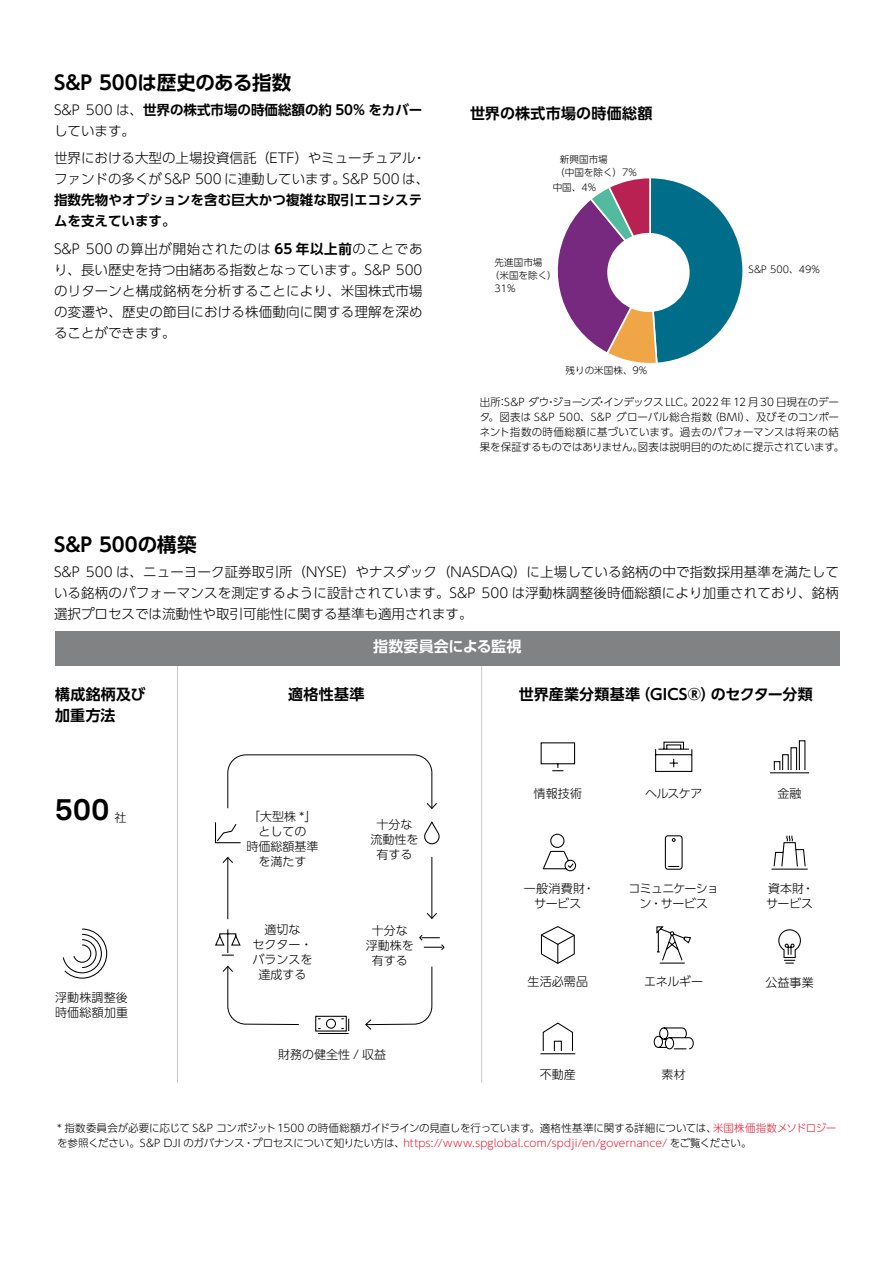
<style>
.page{position:relative;width:893px;height:1263px;background:#fff}
.page>*{position:absolute;margin:0;border:0;box-sizing:border-box;transform-origin:0 0}
.t1{font:700 30px "Akkurat LL";color:#000}
.t2{font:700 19.5px "UD Shin Go Pro De";letter-spacing:-.005em;color:#000}
.t3{font:700 15px/21px "UD Shin Go Pro De";letter-spacing:.015em;color:#000}
.t4{font:700 15px "UD Shin Go Pro De";color:#fff}
.t5{font:300 13.5px/21px "UD Shin Go Pro";color:#000;text-align:justify}
.t6{font:700 13.5px/21px "UD Shin Go Pro De";letter-spacing:.01em;color:#000}
.t7{font:700 13.5px "Akkurat LL";color:#000100}
.t8{font:300 12px/15px "UD Shin Go Pro";color:#000;text-align:center}
.t9{font:300 12px/15px "UD Shin Go Pro";letter-spacing:-.055em;color:#000;text-align:center}
.t10{font:300 10.5px/15px "UD Shin Go Pro";letter-spacing:-.005em;color:#000}
.t11{font:300 9.6px/12.8px "UD Shin Go Pro";color:#000100}
.s1{font-family:"UD Shin Go Pro";font-weight:300}
.s2{font-family:"UD Shin Go Pro De";font-weight:700}
.s3{color:#ed1a2e}
</style>
<div class="page">
<hr style="left:177px;top:665px;width:1px;height:418px;background:#c6c8ca">
<hr style="left:481px;top:665px;width:1px;height:418px;background:#c6c8ca">
<svg style="left:227px;top:754px;width:210px;height:55px"></svg>
<hr style="left:227px;top:857px;width:1px;height:62px;background:#000">
<svg style="left:222px;top:856px;width:11px;height:8px"></svg>
<hr style="left:431px;top:857px;width:1px;height:61px;background:#000">
<svg style="left:426px;top:912px;width:11px;height:7px"></svg>
<svg style="left:222px;top:965px;width:77px;height:60px"></svg>
<svg style="left:365px;top:966px;width:68px;height:64px"></svg>
<svg style="left:215px;top:822px;width:26px;height:22px"></svg>
<svg style="left:215px;top:929px;width:26px;height:27px"></svg>
<svg style="left:419px;top:934px;width:26px;height:16px"></svg>
<svg style="left:424px;top:821px;width:16px;height:24px"></svg>
<svg style="left:315px;top:1015px;width:35px;height:19px"></svg>
<svg style="left:770px;top:740px;width:40px;height:34px"></svg>
<svg style="left:540px;top:742px;width:36px;height:30px"></svg>
<svg style="left:664px;top:835px;width:19px;height:35px"></svg>
<svg style="left:778px;top:929px;width:23px;height:35px"></svg>
<svg style="left:655px;top:741px;width:38px;height:31px"></svg>
<svg style="left:771px;top:835px;width:37px;height:35px"></svg>
<svg style="left:542px;top:833px;width:35px;height:39px"></svg>
<svg style="left:656px;top:926px;width:35px;height:38px"></svg>
<svg style="left:540px;top:926px;width:35px;height:38px"></svg>
<svg style="left:540px;top:1022px;width:36px;height:33px"></svg>
<svg style="left:653px;top:1027px;width:41px;height:23px"></svg>
<svg style="left:62px;top:928px;width:46px;height:51px"></svg>
<div style="left:55px;top:631px;width:784px;height:34px;background:#808284"></div>
<svg style="left:557px;top:178px;width:186px;height:185px"></svg>
<div style="left:607px;top:233px;width:83px;height:79px;background:#fff;border-radius:50%"></div>
<h2 class="t2" style="left:54px;top:67px;width:239px">S&amp;P 500は歴史のある指数</h2>
<p class="t6" style="left:54px;top:99px;width:370px"><span class="s1">S&amp;P 500 は、</span>世界の株式市場の時価総額の約 50% をカバー</p>
<p class="t5" style="left:54px;top:117px;width:373px;line-height:27.5px">しています。<br>世界における大型の上場投資信託（ETF）やミューチュアル・</p>
<p class="t5" style="left:54px;top:168px;width:377px">ファンドの多くが S&amp;P 500 に連動しています。S&amp;P 500 は、</p>
<p class="t6" style="left:54px;top:189px;width:370px">指数先物やオプションを含む巨大かつ複雑な取引エコシステムを支えています。</p>
<p class="t5" style="left:54px;top:238px;width:370px">S&amp;P 500 の算出が開始されたのは <span class="s2">65 年以上前</span>のことであり、長い歴史を持つ由緒ある指数となっています。S&amp;P 500のリターンと構成銘柄を分析することにより、米国株式市場の変遷や、歴史の節目における株価動向に関する理解を深めることができます。</p>
<p class="t3" style="left:470px;top:102px;width:184px">世界の株式市場の時価総額</p>
<p class="t7" style="left:472px;top:111px;width:228px">Global Equity Market Capitalization</p>
<p class="t11" style="left:555px;top:152px;width:83px;text-indent:5px">新興国市場<br>（中国を除く）7%</p>
<p class="t11" style="left:553px;top:181px;width:45px">中国、4%</p>
<p class="t11" style="left:495px;top:256px;width:49px">先進国市場</p>
<p class="t11" style="left:490px;top:269px;width:68px">（米国を除く）</p>
<p class="t11" style="left:495px;top:281px;width:23px">31%</p>
<p class="t11" style="left:566px;top:364px;width:83px">残りの米国株、9%</p>
<p class="t11" style="left:749px;top:263px;width:73px">S&amp;P 500、49%</p>
<p class="t10" style="left:480px;top:394px;width:366px">出所：S&amp;P ダウ・ジョーンズ・インデックス LLC。2022 年 12 月 30 日現在のデータ。図表は S&amp;P 500、S&amp;P グローバル総合指数（BMI）、及びそのコンポーネント指数の時価総額に基づいています。過去のパフォーマンスは将来の結果を保証するものではありません。図表は説明目的のために提示されています。</p>
<h2 class="t2" style="left:54px;top:529px;width:144px">S&amp;P 500の構築</h2>
<p class="t5" style="left:54px;top:561px;width:786px">S&amp;P 500 は、ニューヨーク証券取引所（NYSE）やナスダック（NASDAQ）に上場している銘柄の中で指数採用基準を満たしている銘柄のパフォーマンスを測定するように設計されています。S&amp;P 500 は浮動株調整後時価総額により加重されており、銘柄選択プロセスでは流動性や取引可能性に関する基準も適用されます。</p>
<p class="t4" style="left:373px;top:634px;width:150px">指数委員会による監視</p>
<p class="t3" style="left:55px;top:684px;width:92px">構成銘柄及び加重方法</p>
<p class="t3" style="left:288px;top:684px;width:78px">適格性基準</p>
<p class="t3" style="left:519px;top:684px;width:296px">世界産業分類基準（GICS®）のセクター分類</p>
<h1 class="t1" style="left:55px;top:786px;width:56px">500</h1>
<p class="t8" style="left:114px;top:809px;width:13px">社</p>
<p class="t8" style="left:55px;top:989px;width:75px;text-align:left">浮動株調整後時価総額加重</p>
<p class="t8" style="left:246px;top:809px;width:73px">「大型株 *」としての<br>時価総額基準を満たす</p>
<p class="t8" style="left:252px;top:921px;width:61px">適切な<br>セクター・バランスを達成する</p>
<p class="t8" style="left:370px;top:817px;width:50px">十分な流動性を有する</p>
<p class="t8" style="left:366px;top:922px;width:49px">十分な浮動株を有する</p>
<p class="t8" style="left:278px;top:1047px;width:109px">財務の健全性 / 収益</p>
<p class="t8" style="left:533px;top:785px;width:50px">情報技術</p>
<p class="t8" style="left:645px;top:785px;width:59px">ヘルスケア</p>
<p class="t8" style="left:778px;top:785px;width:26px">金融</p>
<p class="t8" style="left:524px;top:881px;width:72px">一般消費財・サービス</p>
<p class="t9" style="left:629px;top:881px;width:92px">コミュニケーション・サービス</p>
<p class="t8" style="left:766px;top:881px;width:49px;text-align:left">資本財・サービス</p>
<p class="t8" style="left:528px;top:973px;width:62px">生活必需品</p>
<p class="t8" style="left:644px;top:973px;width:60px">エネルギー</p>
<p class="t8" style="left:765px;top:975px;width:50px">公益事業</p>
<p class="t8" style="left:540px;top:1067px;width:38px">不動産</p>
<p class="t8" style="left:662px;top:1067px;width:26px">素材</p>
<p class="t10" style="left:57px;top:1120px;width:781px">* 指数委員会が必要に応じて S&amp;P コンポジット1500 の時価総額ガイドラインの見直しを行っています。適格性基準に関する詳細については、<span class="s3">米国株価指数メソドロジー</span>を参照ください。S&amp;P DJI のガバナンス・プロセスについて知りたい方は、<span class="s3">https://www.spglobal.com/spdji/en/governance/</span> をご覧ください。</p>
</div>
